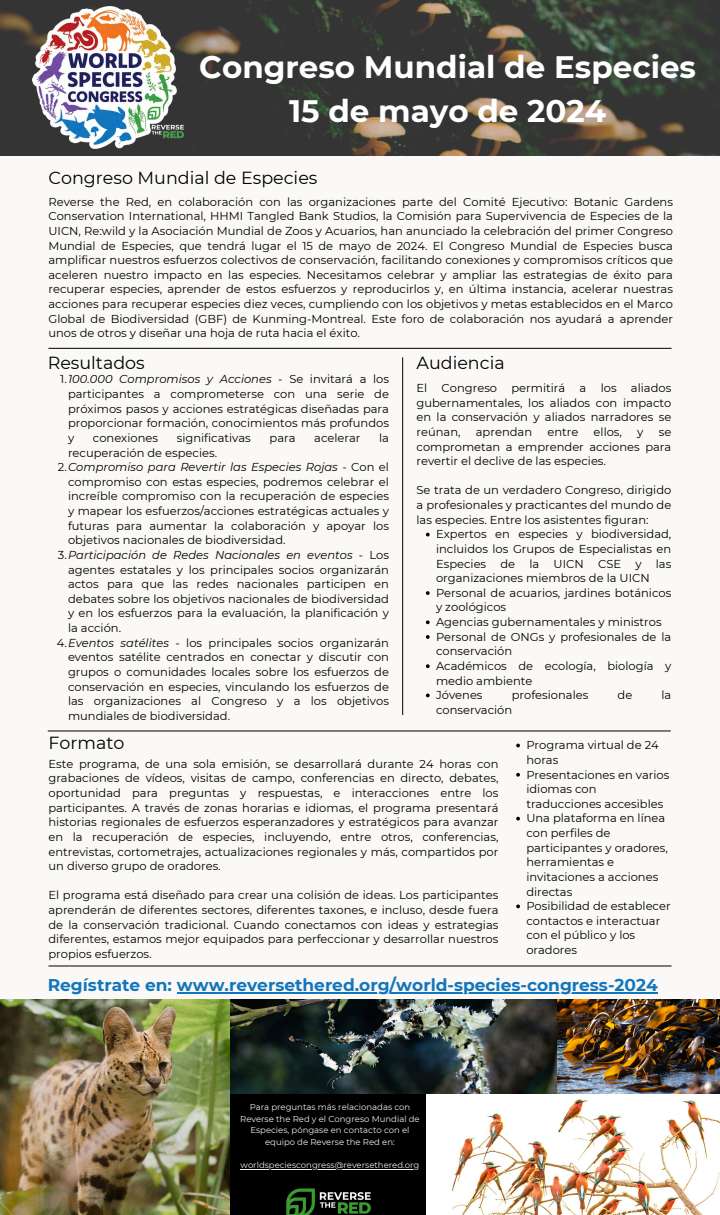
<style>
.page{position:relative;width:720px;height:1215px;background:#faf9f7}
.page>*{position:absolute;margin:0;border:0;box-sizing:border-box;transform-origin:0 0}
.t1{font:700 31px/43.1px "Montserrat";color:#fff;text-align:center}
.t2{font:17.5px "Montserrat";color:#000}
.t3{font:700 17px "Montserrat";color:#1376bc}
.t4{font:11.5px/14.6px "Montserrat";color:#000;text-align:justify}
.t5{font:8.5px/11.6px "Montserrat";color:#f4f1e9;text-align:center}
.s1{font-style:italic}
</style>
<div class="page">
<img style="left:0;top:0;width:720px;height:156px">
<img style="left:0;top:999px;width:231px;height:216px">
<img style="left:426px;top:1093px;width:294px;height:122px">
<div style="left:231px;top:1093px;width:195px;height:122px;background:#000"></div>
<img style="left:231px;top:999px;width:326px;height:94px">
<img style="left:557px;top:999px;width:163px;height:94px">
<hr style="left:48px;top:731px;width:623px;height:1px;background:#000">
<img style="left:32px;top:7px;width:158px;height:142px">
<svg style="left:516px;top:744px;width:4px;height:3px"></svg>
<svg style="left:516px;top:773px;width:4px;height:4px"></svg>
<svg style="left:516px;top:817px;width:4px;height:4px"></svg>
<svg style="left:516px;top:905px;width:4px;height:3px"></svg>
<hr style="left:48px;top:348px;width:624px;height:1px;background:#000">
<hr style="left:402px;top:357px;width:1px;height:358px;background:#000">
<svg style="left:426px;top:533px;width:4px;height:3px"></svg>
<svg style="left:426px;top:591px;width:4px;height:4px"></svg>
<svg style="left:426px;top:620px;width:4px;height:4px"></svg>
<svg style="left:426px;top:635px;width:4px;height:4px"></svg>
<svg style="left:426px;top:664px;width:4px;height:4px"></svg>
<svg style="left:426px;top:694px;width:4px;height:3px"></svg>
<hr style="left:177px;top:992px;width:481px;height:1px;background:#1376bc">
<hr style="left:48px;top:966px;width:624px;height:1px;background:#000">
<img style="left:286px;top:1188px;width:85px;height:27px">
<hr style="left:241px;top:1169px;width:178px;height:1px;background:#f4f1e9">
<h4 class="t1" style="left:199px;top:46px;width:498px">Congreso Mundial de Especies<br>15 de mayo de 2024</h4>
<h3 class="t2" style="left:48px;top:167px;width:271px">Congreso Mundial de Especies</h3>
<h3 class="t4" style="left:48px;top:194px;width:626px">Reverse the Red, en colaboración con las organizaciones parte del Comité Ejecutivo: Botanic Gardens Conservation International, HHMI Tangled Bank Studios, la Comisión para Supervivencia de Especies de la UICN, Re:wild y la Asociación Mundial de Zoos y Acuarios, han anunciado la celebración del primer Congreso Mundial de Especies, que tendrá lugar el 15 de mayo de 2024. El Congreso Mundial de Especies busca amplificar nuestros esfuerzos colectivos de conservación, facilitando conexiones y compromisos críticos que aceleren nuestro impacto en las especies. Necesitamos celebrar y ampliar las estrategias de éxito para recuperar especies, aprender de estos esfuerzos y reproducirlos y, en última instancia, acelerar nuestras acciones para recuperar especies diez veces, cumpliendo con los objetivos y metas establecidos en el Marco Global de Biodiversidad (GBF) de Kunming-Montreal. Este foro de colaboración nos ayudará a aprender unos de otros y diseñar una hoja de ruta hacia el éxito.</h3>
<p class="t2" style="left:48px;top:352px;width:99px">Resultados</p>
<p class="t4" style="left:68px;top:372px;width:323px;text-indent:-8px">1.<span class="s1">100.000 Compromisos y Acciones</span> - Se invitará a los participantes a comprometerse con una serie de próximos pasos y acciones estratégicas diseñadas para proporcionar formación, conocimientos más profundos y</p>
<p class="t4" style="left:93px;top:431px;width:67px">conexiones</p>
<p class="t4" style="left:177px;top:431px;width:76px">significativas</p>
<p class="t4" style="left:270px;top:431px;width:27px">para</p>
<p class="t4" style="left:314px;top:431px;width:48px">acelerar</p>
<p class="t4" style="left:379px;top:431px;width:11px">la</p>
<p class="t4" style="left:68px;top:445px;width:151px">recuperación de especies.</p>
<p class="t4" style="left:68px;top:460px;width:323px;text-indent:-10px">2.<span class="s1">Compromiso para Revertir las Especies Rojas</span> - Con el compromiso con estas especies, podremos celebrar el increíble compromiso con la recuperación de especies y mapear los esfuerzos/acciones estratégicas actuales y futuras para aumentar la colaboración y apoyar los objetivos nacionales de biodiversidad.</p>
<p class="t4" style="left:68px;top:548px;width:323px;text-indent:-10px">3.<span class="s1">Participación de Redes Nacionales en eventos</span> - Los agentes estatales y los principales socios organizarán actos para que las redes nacionales participen en debates sobre los objetivos nacionales de biodiversidad y en los esfuerzos para la evaluación, la planificación y la acción.</p>
<p class="t4" style="left:68px;top:635px;width:323px;text-indent:-11px">4.<span class="s1">Eventos satélites</span> - los principales socios organizarán eventos satélite centrados en conectar y discutir con grupos o comunidades locales sobre los esfuerzos de conservación en especies, vinculando los esfuerzos de las organizaciones al Congreso y a los objetivos mundiales de biodiversidad.</p>
<p class="t2" style="left:417px;top:352px;width:90px">Audiencia</p>
<p class="t4" style="left:417px;top:381px;width:256px">El Congreso permitirá a los aliados gubernamentales, los aliados con impacto en la conservación y aliados narradores se reúnan,</p>
<p class="t4" style="left:476px;top:425px;width:58px">aprendan</p>
<p class="t4" style="left:547px;top:425px;width:32px">entre</p>
<p class="t4" style="left:594px;top:425px;width:30px">ellos,</p>
<p class="t4" style="left:637px;top:425px;width:8px">y</p>
<p class="t4" style="left:417px;top:425px;width:256px;text-indent:242px">se comprometan a emprender acciones para revertir el declive de las especies.</p>
<p class="t4" style="left:417px;top:483px;width:256px">Se trata de un verdadero Congreso, dirigido a profesionales y practicantes del mundo de las especies. Entre los asistentes figuran:</p>
<p class="t4" style="left:436px;top:527px;width:237px">Expertos en especies y biodiversidad, incluidos los Grupos de Especialistas en Especies de la UICN CSE y las organizaciones miembros de la UICN</p>
<p class="t4" style="left:436px;top:585px;width:237px">Personal de acuarios, jardines botánicos y zoológicos</p>
<h3 class="t4" style="left:436px;top:615px;width:227px">Agencias gubernamentales y ministros</h3>
<p class="t4" style="left:436px;top:629px;width:237px">Personal de ONGs y profesionales de la conservación</p>
<p class="t4" style="left:436px;top:659px;width:237px">Académicos de ecología, biología y medio ambiente</p>
<p class="t4" style="left:436px;top:688px;width:48px">Jóvenes</p>
<p class="t4" style="left:512px;top:688px;width:78px">profesionales</p>
<p class="t4" style="left:618px;top:688px;width:16px">de</p>
<p class="t4" style="left:661px;top:688px;width:11px">la</p>
<p class="t4" style="left:436px;top:702px;width:78px">conservación</p>
<p class="t2" style="left:48px;top:732px;width:78px">Formato</p>
<p class="t4" style="left:48px;top:756px;width:452px">Este programa, de una sola emisión, se desarrollará durante 24 horas con grabaciones de vídeos, visitas de campo, conferencias en directo, debates, oportunidad para preguntas y respuestas, e interacciones entre los participantes. A través de zonas horarias e idiomas, el programa presentará historias regionales de esfuerzos esperanzadores y estratégicos para avanzar en la recuperación de especies, incluyendo, entre otros, conferencias, entrevistas, cortometrajes, actualizaciones regionales y más, compartidos por un diverso grupo de oradores.</p>
<p class="t4" style="left:48px;top:888px;width:452px">El programa está diseñado para crear una colisión de ideas. Los participantes aprenderán de diferentes sectores, diferentes taxones, e incluso, desde fuera de la conservación tradicional. Cuando conectamos con ideas y estrategias diferentes, estamos mejor equipados para perfeccionar y desarrollar nuestros propios esfuerzos.</p>
<p class="t4" style="left:526px;top:738px;width:134px">Programa virtual de 24 horas</p>
<h4 class="t4" style="left:526px;top:767px;width:145px;text-align:left">Presentaciones en varios idiomas con traducciones accesibles</h4>
<h4 class="t4" style="left:526px;top:811px;width:143px;text-align:left">Una plataforma en línea con perfiles de participantes y oradores, herramientas e invitaciones a acciones directas</h4>
<p class="t4" style="left:526px;top:899px;width:146px;text-align:left">Posibilidad de establecer contactos e interactuar con el público y los oradores</p>
<p class="t3" style="left:48px;top:974px;width:612px">Regístrate en: www.reversethered.org/world-species-congress-2024</p>
<h2 class="t5" style="left:240px;top:1101px;width:181px">Para preguntas más relacionadas con Reverse the Red y el Congreso Mundial de Especies, póngase en contacto con el equipo de Reverse the Red en:</h2>
<p class="t5" style="left:241px;top:1159px;width:180px">worldspeciescongress@reversethered.org</p>
</div>
